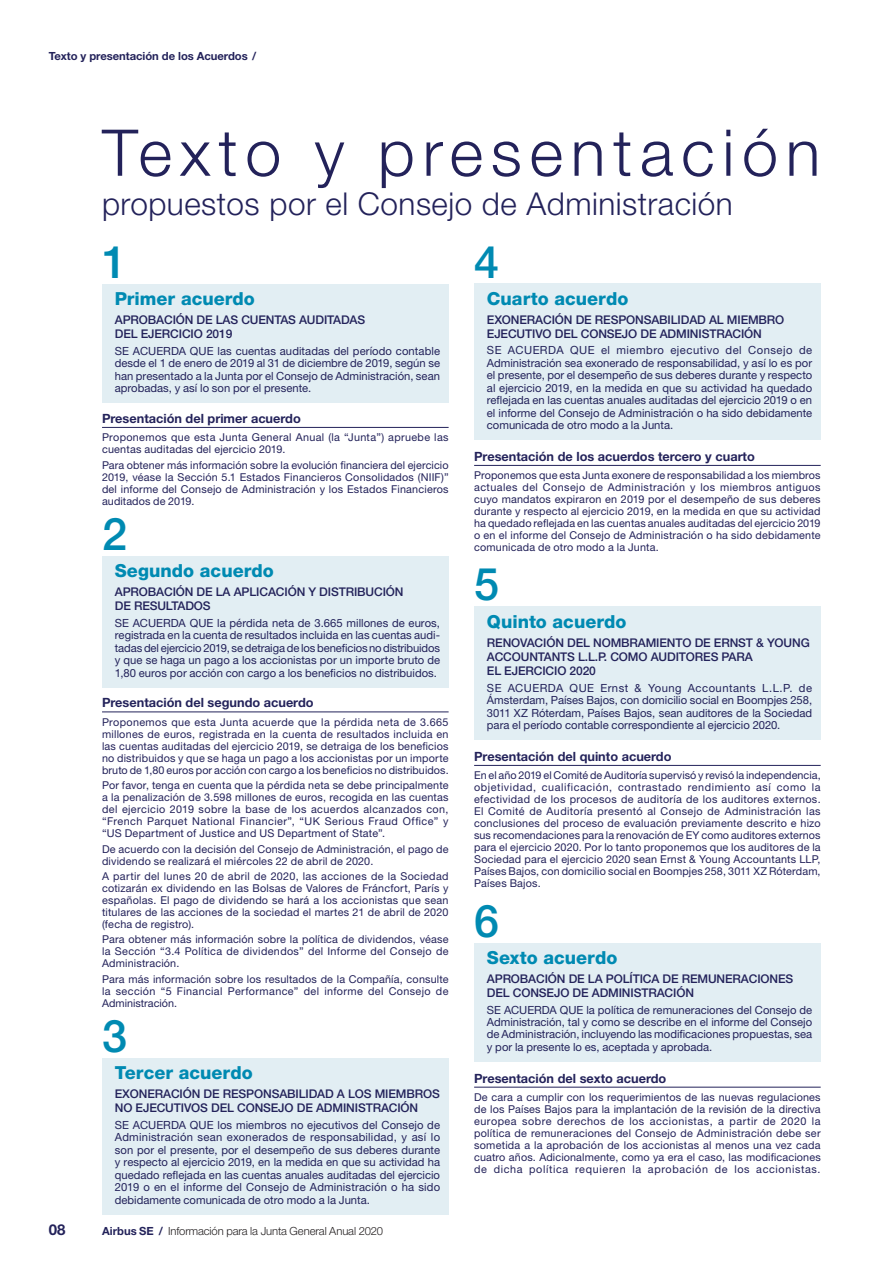
<style>
.page{position:relative;width:893px;height:1263px;background:#fff}
.page>*{position:absolute;margin:0;border:0;box-sizing:border-box;transform-origin:0 0}
.t1{font:300 64.5px "Helvetica Neue LT Std";letter-spacing:.12em;color:#23225a}
.t2{font:500 45px "Helvetica Neue LT Std";color:#008ab2}
.t3{font:300 31.5px "Helvetica Neue LT Std";letter-spacing:.015em;color:#23225a}
.t4{font:800 18px "Helvetica Neue LT Std";color:#008ab2}
.t5{font:700 15px "Helvetica Neue LT Std";color:#23225a}
.t6{font:700 12.75px "Helvetica Neue LT Std";color:#23225a}
.t7{font:500 12px/14.2px "Helvetica Neue LT Std";letter-spacing:-.01em;color:#23225a}
.t8{font:11.25px/12.5px "Helvetica Neue LT Std";color:#23225a;text-align:justify}
.t9{font:300 11.25px "Helvetica Neue LT Std";letter-spacing:-.01em;color:#231f20}
.t10{font:700 11.25px "Helvetica Neue LT Std";letter-spacing:-.005em;color:#23225a}
.t11{font:10.8px/12px "Helvetica Neue LT Std";letter-spacing:.015em;color:#23225a;text-align:justify}
.s1{font-weight:700;color:#23225a}
</style>
<div class="page">
<hr style="left:102px;top:427px;width:347px;height:1px;background:#23225a">
<hr style="left:102px;top:712px;width:347px;height:1px;background:#23225a">
<div style="left:102px;top:284px;width:347px;height:119px;background:#e2eef3"></div>
<div style="left:102px;top:556px;width:347px;height:131px;background:#e2eef3"></div>
<div style="left:102px;top:1058px;width:347px;height:156px;background:#e2eef3"></div>
<hr style="left:474px;top:465px;width:347px;height:1px;background:#23225a">
<hr style="left:474px;top:765px;width:347px;height:1px;background:#23225a">
<hr style="left:474px;top:1087px;width:347px;height:1px;background:#23225a">
<div style="left:474px;top:284px;width:347px;height:156px;background:#e2eef3"></div>
<div style="left:474px;top:607px;width:347px;height:133px;background:#e2eef3"></div>
<div style="left:474px;top:943px;width:347px;height:118px;background:#e2eef3"></div>
<p class="t10" style="left:49px;top:52px;width:209px">Texto y presentación de los Acuerdos /</p>
<h1 class="t1" style="left:102px;top:128px;width:720px">Texto y presentación</h1>
<h3 class="t3" style="left:102px;top:192px;width:632px">propuestos por el Consejo de Administración</h3>
<h2 class="t2" style="left:102px;top:245px;width:27px">1</h2>
<h2 class="t2" style="left:474px;top:245px;width:27px">4</h2>
<h3 class="t4" style="left:487px;top:292px;width:143px">Cuarto acuerdo</h3>
<p class="t7" style="left:487px;top:313px;width:299px">EXONERACIÓN DE RESPONSABILIDAD AL MIEMBRO<br>EJECUTIVO DEL CONSEJO DE ADMINISTRACIÓN</p>
<p class="t8" style="left:487px;top:345px;width:327px">SE ACUERDA QUE el miembro ejecutivo del Consejo de Administración sea exonerado de responsabilidad, y así lo es por el presente, por el desempeño de sus deberes durante y respecto al ejercicio 2019, en la medida en que su actividad ha quedado reflejada en las cuentas anuales auditadas del ejercicio 2019 o en el informe del Consejo de Administración o ha sido debidamente comunicada de otro modo a la Junta.</p>
<p class="t6" style="left:474px;top:452px;width:282px">Presentación de los acuerdos tercero y cuarto</p>
<p class="t11" style="left:474px;top:471px;width:348px">Proponemos que esta Junta exonere de responsabilidad a los miembros actuales del Consejo de Administración y los miembros antiguos cuyo mandatos expiraron en 2019 por el desempeño de sus deberes durante y respecto al ejercicio 2019, en la medida en que su actividad ha quedado reflejada en las cuentas anuales auditadas del ejercicio 2019 o en el informe del Consejo de Administración o ha sido debidamente comunicada de otro modo a la Junta.</p>
<h2 class="t2" style="left:474px;top:567px;width:27px">5</h2>
<h3 class="t4" style="left:487px;top:615px;width:141px">Quinto acuerdo</h3>
<p class="t7" style="left:487px;top:637px;width:324px">RENOVACIÓN DEL NOMBRAMIENTO DE ERNST &amp; YOUNG<br>ACCOUNTANTS L.L.P. COMO AUDITORES PARA<br>EL EJERCICIO 2020</p>
<p class="t8" style="left:487px;top:683px;width:327px">SE ACUERDA QUE Ernst &amp; Young Accountants L.L.P. de Ámsterdam, Países Bajos, con domicilio social en Boompjes 258, 3011 XZ Róterdam, Países Bajos, sean auditores de la Sociedad para el período contable correspondiente al ejercicio 2020.</p>
<p class="t6" style="left:474px;top:751px;width:199px">Presentación del quinto acuerdo</p>
<p class="t11" style="left:474px;top:771px;width:348px">En el año 2019 el Comité de Auditoría supervisó y revisó la independencia, objetividad, cualificación, contrastado rendimiento así como la efectividad de los procesos de auditoría de los auditores externos.<br>El Comité de Auditoría presentó al Consejo de Administración las conclusiones del proceso de evaluación previamente descrito e hizo sus recomendaciones para la renovación de EY como auditores externos para el ejercicio 2020. Por lo tanto proponemos que los auditores de la Sociedad para el ejercicio 2020 sean Ernst &amp; Young Accountants LLP, Países Bajos, con domicilio social en Boompjes 258, 3011 XZ Róterdam, Países Bajos.</p>
<h2 class="t2" style="left:474px;top:904px;width:27px">6</h2>
<h3 class="t4" style="left:487px;top:951px;width:132px">Sexto acuerdo</h3>
<p class="t7" style="left:487px;top:972px;width:308px">APROBACIÓN DE LA POLÍTICA DE REMUNERACIONES<br>DEL CONSEJO DE ADMINISTRACIÓN</p>
<p class="t8" style="left:487px;top:1005px;width:327px">SE ACUERDA QUE la política de remuneraciones del Consejo de Administración, tal y como se describe en el informe del Consejo de Administración, incluyendo las modificaciones propuestas, sea y por la presente lo es, aceptada y aprobada.</p>
<p class="t6" style="left:474px;top:1073px;width:194px">Presentación del sexto acuerdo</p>
<p class="t11" style="left:474px;top:1092px;width:348px">De cara a cumplir con los requerimientos de las nuevas regulaciones de los Países Bajos para la implantación de la revisión de la directiva europea sobre derechos de los accionistas, a partir de 2020 la política de remuneraciones del Consejo de Administración debe ser sometida a la aprobación de los accionistas al menos una vez cada cuatro años. Adicionalmente, como ya era el caso, las modificaciones de dicha política requieren la aprobación de los accionistas.</p>
<h3 class="t4" style="left:115px;top:292px;width:142px">Primer acuerdo</h3>
<p class="t7" style="left:115px;top:314px;width:252px">APROBACIÓN DE LAS CUENTAS AUDITADAS<br>DEL EJERCICIO 2019</p>
<p class="t8" style="left:115px;top:346px;width:327px">SE ACUERDA QUE las cuentas auditadas del período contable desde el 1 de enero de 2019 al 31 de diciembre de 2019, según se han presentado a la Junta por el Consejo de Administración, sean aprobadas, y así lo son por el presente.</p>
<p class="t6" style="left:102px;top:414px;width:200px">Presentación del primer acuerdo</p>
<p class="t11" style="left:102px;top:433px;width:348px">Proponemos que esta Junta General Anual (la “Junta”) apruebe las cuentas auditadas del ejercicio 2019.</p>
<p class="t11" style="left:102px;top:460px;width:348px">Para obtener más información sobre la evolución financiera del ejercicio 2019, véase la Sección 5.1 Estados Financieros Consolidados (NIIF)” del informe del Consejo de Administración y los Estados Financieros auditados de 2019.</p>
<h2 class="t2" style="left:102px;top:517px;width:27px">2</h2>
<h3 class="t4" style="left:115px;top:564px;width:161px">Segundo acuerdo</h3>
<p class="t7" style="left:115px;top:586px;width:290px">APROBACIÓN DE LA APLICACIÓN Y DISTRIBUCIÓN<br>DE RESULTADOS</p>
<p class="t8" style="left:115px;top:618px;width:327px">SE ACUERDA QUE la pérdida neta de 3.665 millones de euros, registrada en la cuenta de resultados incluida en las cuentas audi&shy;tadas del ejercicio 2019, se detraiga de los beneficios no distribuidos y que se haga un pago a los accionistas por un importe bruto de 1,80 euros por acción con cargo a los beneficios no distribuidos.</p>
<p class="t6" style="left:102px;top:698px;width:213px">Presentación del segundo acuerdo</p>
<p class="t11" style="left:102px;top:717px;width:348px">Proponemos que esta Junta acuerde que la pérdida neta de 3.665 millones de euros, registrada en la cuenta de resultados incluida en las cuentas auditadas del ejercicio 2019, se detraiga de los beneficios no distribuidos y que se haga un pago a los accionistas por un importe bruto de 1,80 euros por acción con cargo a los beneficios no distribuidos.</p>
<p class="t11" style="left:102px;top:781px;width:348px">Por favor, tenga en cuenta que la pérdida neta se debe principalmente a la penalización de 3.598 millones de euros, recogida en las cuentas del ejercicio 2019 sobre la base de los acuerdos alcanzados con, “French Parquet National Financier”, “UK Serious Fraud Office” y “US Department of Justice and US Department of State”.</p>
<p class="t11" style="left:102px;top:844px;width:348px">De acuerdo con la decisión del Consejo de Administración, el pago de dividendo se realizará el miércoles 22 de abril de 2020.</p>
<p class="t11" style="left:102px;top:871px;width:348px">A partir del lunes 20 de abril de 2020, las acciones de la Sociedad cotizarán ex dividendo en las Bolsas de Valores de Fráncfort, París y españolas. El pago de dividendo se hará a los accionistas que sean titulares de las acciones de la sociedad el martes 21 de abril de 2020 (fecha de registro).</p>
<p class="t11" style="left:102px;top:935px;width:348px">Para obtener más información sobre la política de dividendos, véase la Sección “3.4 Política de dividendos” del Informe del Consejo de Administración.</p>
<p class="t11" style="left:102px;top:974px;width:348px">Para más información sobre los resultados de la Compañía, consulte la sección “5 Financial Performance” del informe del Consejo de Administración.</p>
<h2 class="t2" style="left:102px;top:1018px;width:27px">3</h2>
<h3 class="t4" style="left:115px;top:1066px;width:139px">Tercer acuerdo</h3>
<p class="t7" style="left:115px;top:1088px;width:327px">EXONERACIÓN DE RESPONSABILIDAD A LOS MIEMBROS<br>NO EJECUTIVOS DEL CONSEJO DE ADMINISTRACIÓN</p>
<p class="t8" style="left:115px;top:1120px;width:327px">SE ACUERDA QUE los miembros no ejecutivos del Consejo de Administración sean exonerados de responsabilidad, y así lo son por el presente, por el desempeño de sus deberes durante y respecto al ejercicio 2019, en la medida en que su actividad ha quedado reflejada en las cuentas anuales auditadas del ejercicio 2019 o en el informe del Consejo de Administración o ha sido debidamente comunicada de otro modo a la Junta.</p>
<h3 class="t5" style="left:49px;top:1224px;width:18px">08</h3>
<p class="t9" style="left:102px;top:1227px;width:282px"><span class="s1">Airbus SE /</span> Informació n p ara la Junta General Anual 2020</p>
</div>
